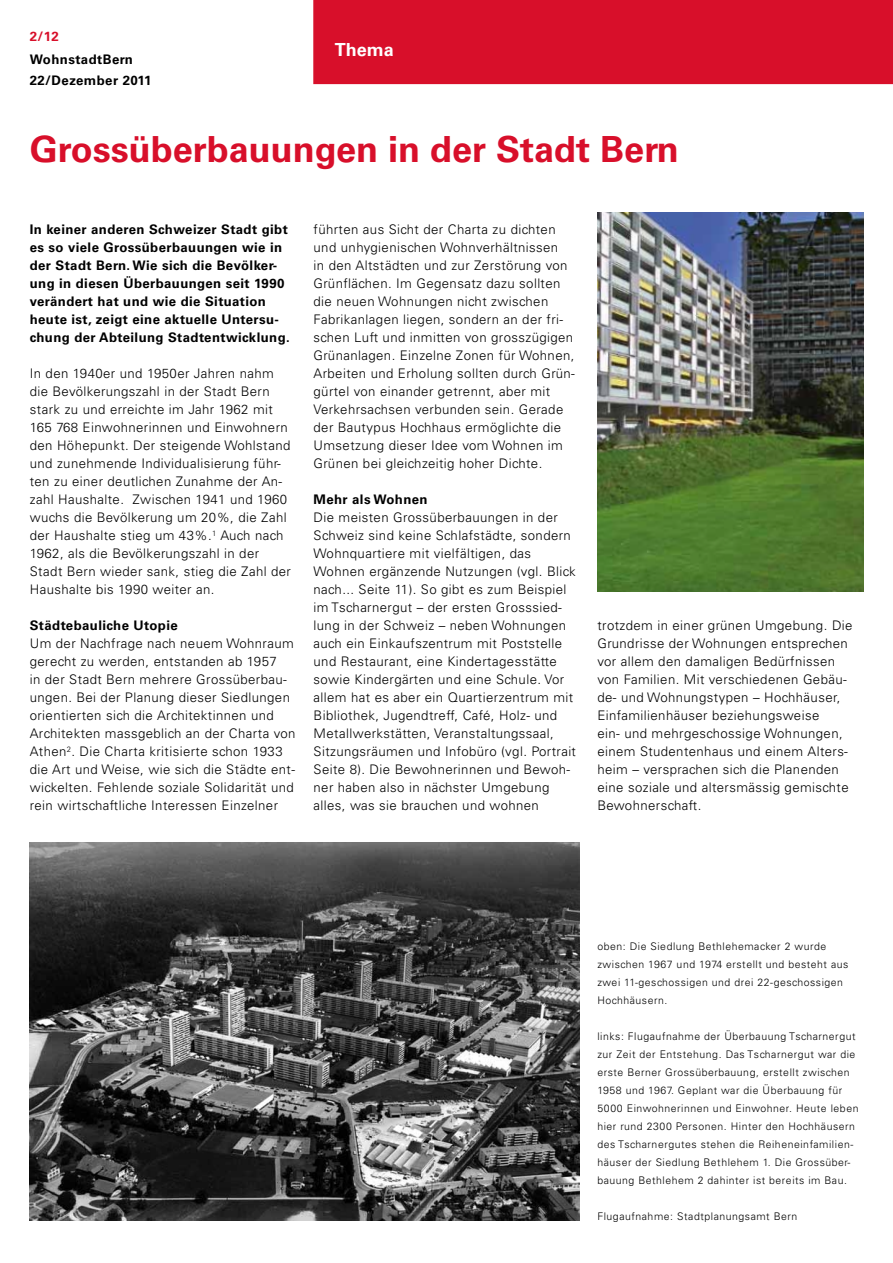
<style>
.page{position:relative;width:893px;height:1263px;background:#fff}
.page>*{position:absolute;margin:0;border:0;box-sizing:border-box;transform-origin:0 0}
.t1{font:700 36px "Univers LT Std";color:#d80f2a}
.t2{font:700 18px "Univers LT Std";color:#fff}
.t3{font:300 13.2px/18px "Univers LT Std";letter-spacing:.03em;color:#000}
.t4{font:700 13.2px/18px "Univers LT Std";letter-spacing:.03em;color:#000}
.t5{font:700 13.2px "Univers LT Std";color:#d80f2a}
.t6{font:300 10.5px/18px "Univers LT Std";letter-spacing:.05em;color:#000}
</style>
<div class="page">
<div style="left:313px;top:0;width:580px;height:84px;background:#d80f2a"></div>
<img style="left:30px;top:842px;width:549px;height:378px">
<img style="left:597px;top:213px;width:266px;height:378px">
<p class="t5" style="left:30px;top:28px;width:31px">2/12</p>
<p class="t4" style="left:30px;top:49px;width:123px;line-height:21px">WohnstadtBern<br>22/Dezember 2011</p>
<h2 class="t2" style="left:335px;top:39px;width:61px">Thema</h2>
<h1 class="t1" style="left:30px;top:128px;width:651px">Grossüberbauungen in der Stadt Bern</h1>
<p class="t4" style="left:30px;top:220px;width:262px">In keiner anderen Schweizer Stadt gibt es so viele Grossüberbauungen wie in der Stadt Bern. Wie sich die Bevölker&shy;ung in diesen Überbauungen seit 1990 verändert hat und wie die Situation heute ist, zeigt eine aktuelle Untersu&shy;chung der Abteilung Stadtentwicklung.</p>
<p class="t3" style="left:30px;top:364px;width:263px">In den 1940er und 1950er Jahren nahm die Bevölkerungszahl in der Stadt Bern stark zu und erreichte im Jahr 1962 mit 165 768 Einwohnerinnen und Einwohnern den Höhepunkt. Der steigende Wohlstand und zunehmende Individualisierung führ&shy;ten zu einer deutlichen Zunahme der An&shy;zahl Haushalte. Zwischen 1941 und 1960 wuchs die Bevölkerung um 20%, die Zahl der Haushalte stieg um 43%.<sup>1</sup> Auch nach 1962, als die Bevölkerungszahl in der Stadt Bern wieder sank, stieg die Zahl der Haushalte bis 1990 weiter an.</p>
<p class="t4" style="left:30px;top:616px;width:149px">Städtebauliche Utopie</p>
<p class="t3" style="left:30px;top:634px;width:267px">Um der Nachfrage nach neuem Wohnraum gerecht zu werden, entstanden ab 1957<br>in der Stadt Bern mehrere Grossüberbau&shy;ungen. Bei der Planung dieser Siedlungen orientierten sich die Architektinnen und Architekten massgeblich an der Charta von Athen<sup>2</sup>. Die Charta kritisierte schon 1933 die Art und Weise, wie sich die Städte ent&shy;wickelten. Fehlende soziale Solidarität und rein wirtschaftliche Interessen Einzelner</p>
<p class="t3" style="left:314px;top:220px;width:263px">führten aus Sicht der Charta zu dichten und unhygienischen Wohnverhältnissen<br>in den Altstädten und zur Zerstörung von Grünflächen. Im Gegensatz dazu sollten die neuen Wohnungen nicht zwischen Fabrikanlagen liegen, sondern an der fri&shy;schen Luft und inmitten von grosszügigen Grünanlagen. Einzelne Zonen für Wohnen, Arbeiten und Erholung sollten durch Grün&shy;gürtel von einander getrennt, aber mit Verkehrsachsen verbunden sein. Gerade der Bautypus Hochhaus ermöglichte die Umsetzung dieser Idee vom Wohnen im Grünen bei gleichzeitig hoher Dichte.</p>
<p class="t4" style="left:314px;top:491px;width:116px">Mehr als Wohnen</p>
<p class="t3" style="left:314px;top:508px;width:264px">Die meisten Grossüberbauungen in der Schweiz sind keine Schlafstädte, sondern Wohnquartiere mit vielfältigen, das Wohnen ergänzende Nutzungen (vgl. Blick nach... Seite 11). So gibt es zum Beispiel im Tscharnergut – der ersten Grosssied&shy;lung in der Schweiz – neben Wohnungen auch ein Einkaufszentrum mit Poststelle und Restaurant, eine Kindertagesstätte sowie Kindergärten und eine Schule. Vor allem hat es aber ein Quartierzentrum mit Bibliothek, Jugendtreff, Café, Holz- und Metallwerkstätten, Veranstaltungssaal, Sitzungsräumen und Infobüro (vgl. Portrait Seite 8). Die Bewohnerinnen und Bewoh&shy;ner haben also in nächster Umgebung alles, was sie brauchen und wohnen</p>
<p class="t3" style="left:597px;top:616px;width:257px">trotzdem in einer grünen Umgebung. Die Grundrisse der Wohnungen entsprechen vor allem den damaligen Bedürfnissen von Familien. Mit verschiedenen Gebäu&shy;de- und Wohnungstypen – Hochhäuser, Einfamilienhäuser beziehungsweise<br>ein- und mehrgeschossige Wohnungen, einem Studentenhaus und einem Alters&shy;heim – versprachen sich die Planenden eine soziale und altersmässig gemischte Bewohnerschaft.</p>
<p class="t6" style="left:597px;top:938px;width:253px">oben: Die Siedlung Bethlehemacker 2 wurde zwischen 1967 und 1974 erstellt und besteht aus zwei 11-geschossigen und drei 22-geschossigen Hochhäusern.</p>
<p class="t6" style="left:597px;top:1028px;width:263px">links: Flugaufnahme der Überbauung Tscharnergut zur Zeit der Entstehung. Das Tscharnergut war die erste Berner Grossüberbauung, erstellt zwischen 1958 und 1967. Geplant war die Überbauung für 5000 Einwohnerinnen und Einwohner. Heute leben hier rund 2300 Personen. Hinter den Hochhäusern des Tscharnergutes stehen die Reiheneinfamilien&shy;häuser der Siedlung Bethlehem 1. Die Grossüber&shy;bauung Bethlehem 2 dahinter ist bereits im Bau.</p>
<p class="t6" style="left:597px;top:1208px;width:201px">Flugaufnahme: Stadtplanungsamt Bern</p>
</div>
